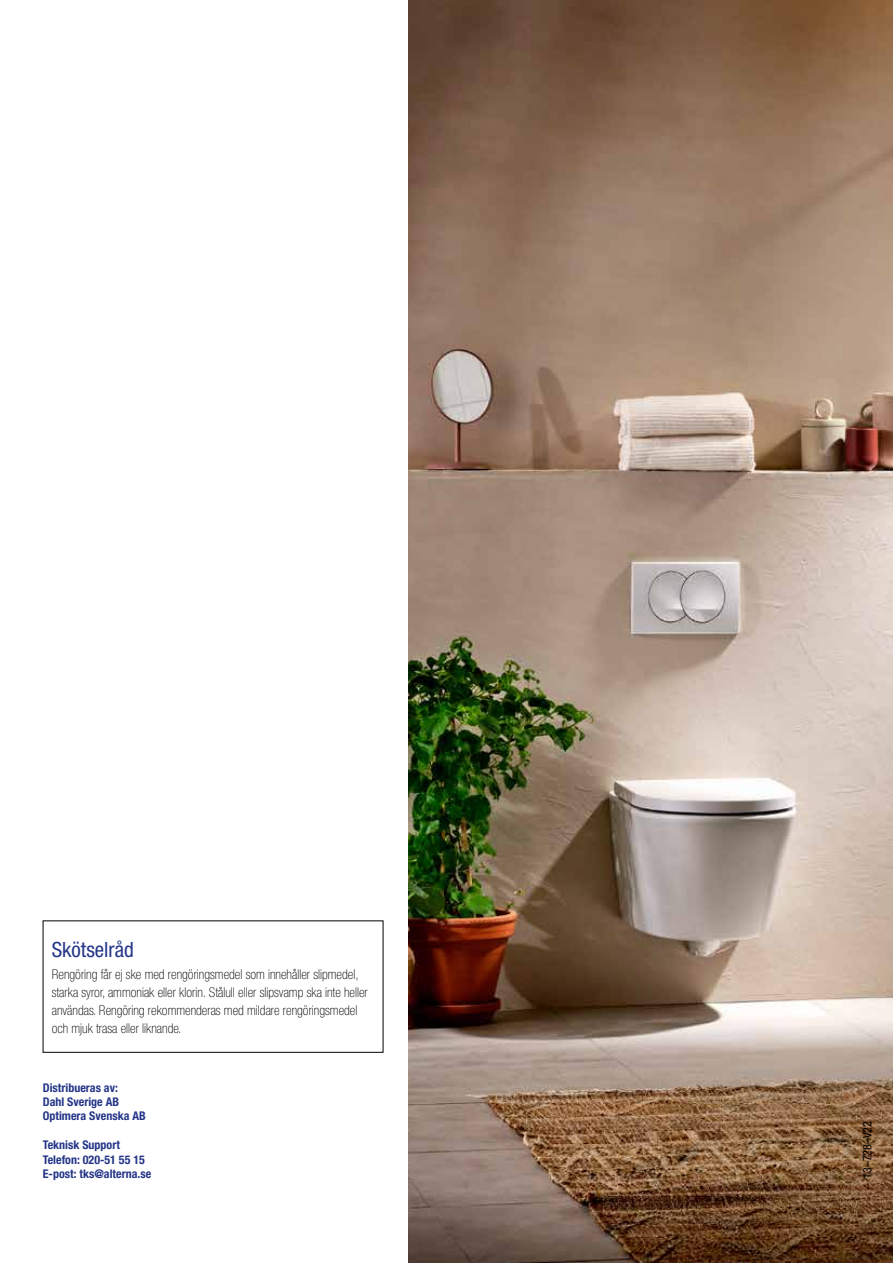
<style>
.page{position:relative;width:893px;height:1263px;background:#fff}
.page>*{position:absolute;margin:0;border:0;box-sizing:border-box;transform-origin:0 0}
.t1{font:condensed 21px "Helvetica Neue";color:#243588}
.t2{font:100 condensed 13.5px/18px "Helvetica Neue";color:#000}
.t3{font:700 condensed 12px/14.4px "Helvetica Neue";color:#243588}
.t4{font:condensed 12px "Helvetica Neue";color:#000}
</style>
<div class="page">
<img style="left:408px;top:0;width:485px;height:1263px">
<h1 class="t1" style="left:52px;top:937px;width:84px">Skötselråd</h1>
<p class="t2" style="left:52px;top:965px;width:318px">Rengöring får ej ske med rengöringsmedel som innehåller slipmedel, starka syror, ammoniak eller klorin. Stålull eller slipsvamp ska inte heller användas. Rengöring rekommenderas med mildare rengöringsmedel och mjuk trasa eller liknande.</p>
<p class="t3" style="left:43px;top:1080px;width:104px">Distribueras av:<br>Dahl Sverige AB<br>Optimera Svenska AB</p>
<p class="t3" style="left:43px;top:1137px;width:110px">Teknisk Support<br>Telefon: 020-51 55 15<br>E-post: tks@alterna.se</p>
<p class="t4" style="left:860px;top:1179px;width:59px;rotate:-90deg">13–728–V22</p>
</div>
